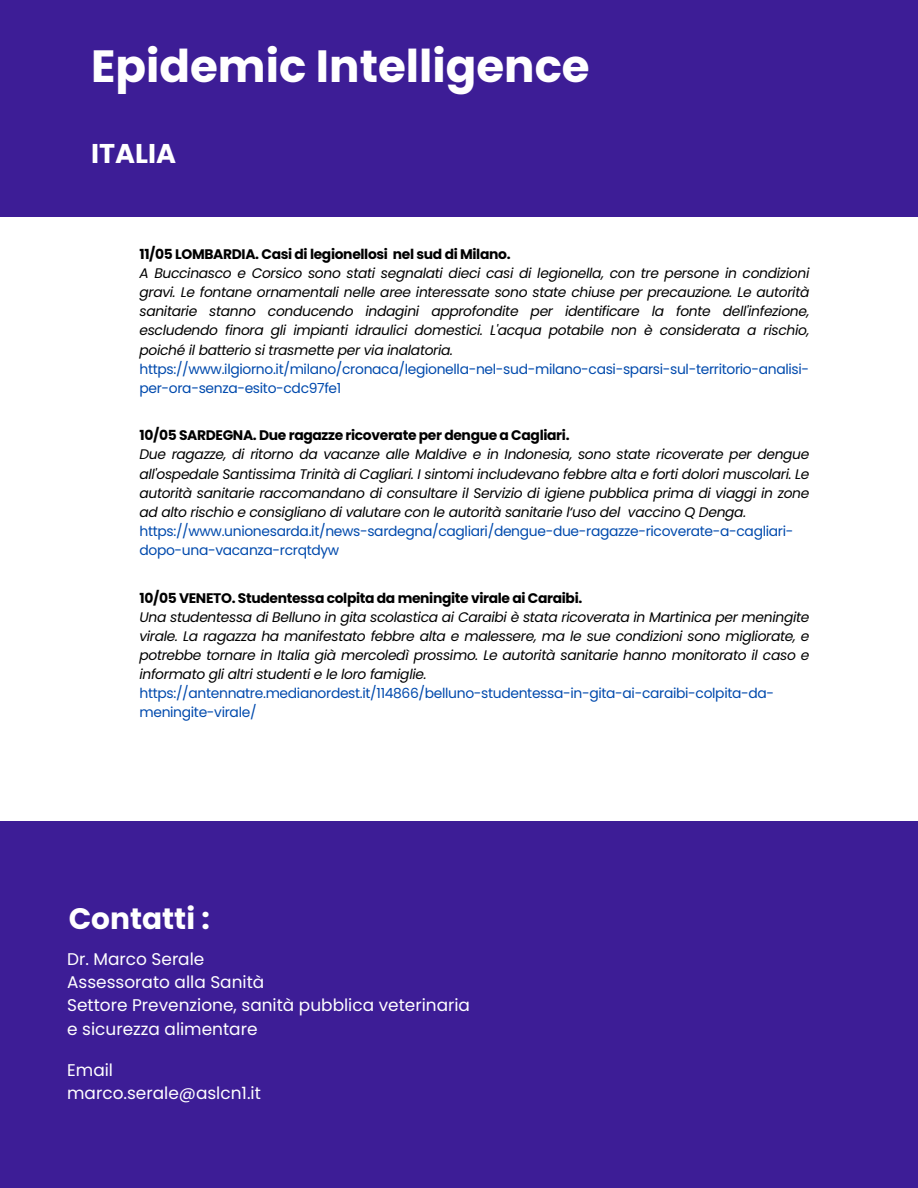
<style>
.page{position:relative;width:918px;height:1188px;background:#fff}
.page>*{position:absolute;margin:0;border:0;box-sizing:border-box;transform-origin:0 0}
.t1{font:700 45.15px "Poppins";color:#fff}
.t2{font:700 29.7px "Poppins";color:#fff}
.t3{font:700 27.15px "Poppins";color:#fff}
.t4{font:16.95px/23.2px "Poppins";color:#fff}
.t5{font:italic 13.95px/19px "Poppins";letter-spacing:-.025em;color:#000;text-align:justify}
.t6{font:13.95px/19px "Poppins";letter-spacing:-.025em;color:#004aad}
.t7{font:700 13.95px "Poppins";letter-spacing:-.025em;color:#000}
</style>
<div class="page">
<div style="left:0;top:0;width:918px;height:216px;background:#3d1d96"></div>
<div style="left:0;top:822px;width:918px;height:366px;background:#3d1d96"></div>
<h1 class="t1" style="left:91px;top:35px;width:500px">Epidemic Intelligence</h1>
<h2 class="t3" style="left:91px;top:135px;width:87px">ITALIA</h2>
<h4 class="t7" style="left:139px;top:245px;width:373px">11/05 LOMBARDIA. Casi di legionellosi nel sud di Milano.</h4>
<h5 class="t5" style="left:139px;top:264px;width:672px">A Buccinasco e Corsico sono stati segnalati dieci casi di legionella, con tre persone in condizioni gravi. Le fontane ornamentali nelle aree interessate sono state chiuse per precauzione. Le autorità sanitarie stanno conducendo indagini approfondite per identificare la fonte dell'infezione, escludendo finora gli impianti idraulici domestici. L'acqua potabile non è considerata a rischio, poiché il batterio si trasmette per via inalatoria.</h5>
<h3 class="t6" style="left:139px;top:359px;width:671px">https://www.ilgiorno.it/milano/cronaca/legionella-nel-sud-milano-casi-sparsi-sul-territorio-analisi&shy;per-ora-senza-esito-cdc97fe1</h3>
<p class="t7" style="left:139px;top:426px;width:432px">10/05 SARDEGNA. Due ragazze ricoverate per dengue a Cagliari.</p>
<p class="t5" style="left:139px;top:445px;width:672px">Due ragazze, di ritorno da vacanze alle Maldive e in Indonesia, sono state ricoverate per dengue all'ospedale Santissima Trinità di Cagliari. I sintomi includevano febbre alta e forti dolori muscolari. Le autorità sanitarie raccomandano di consultare il Servizio di igiene pubblica prima di viaggi in zone ad alto rischio e consigliano di valutare con le autorità sanitarie l‘uso del vaccino Q Denga.</p>
<p class="t6" style="left:139px;top:521px;width:656px">https://www.unionesarda.it/news-sardegna/cagliari/dengue-due-ragazze-ricoverate-a-cagliari&shy;dopo-una-vacanza-rcrqtdyw</p>
<h5 class="t7" style="left:139px;top:588px;width:444px">10/05 VENETO. Studentessa colpita da meningite virale ai Caraibi.</h5>
<h5 class="t5" style="left:139px;top:607px;width:672px">Una studentessa di Belluno in gita scolastica ai Caraibi è stata ricoverata in Martinica per meningite virale. La ragazza ha manifestato febbre alta e malessere, ma le sue condizioni sono migliorate, e potrebbe tornare in Italia già mercoledì prossimo. Le autorità sanitarie hanno monitorato il caso e informato gli altri studenti e le loro famiglie.</h5>
<p class="t6" style="left:139px;top:683px;width:636px">https://antennatre.medianordest.it/114866/belluno-studentessa-in-gita-ai-caraibi-colpita-da&shy;meningite-virale/</p>
<p class="t2" style="left:69px;top:897px;width:143px">Contatti :</p>
<p class="t4" style="left:67px;top:947px;width:404px">Dr. Marco Serale<br>Assessorato alla Sanità<br>Settore Prevenzione, sanità pubblica veterinaria e sicurezza alimentare</p>
<p class="t4" style="left:67px;top:1059px;width:195px">Email marco.serale@aslcn1.it</p>
</div>
